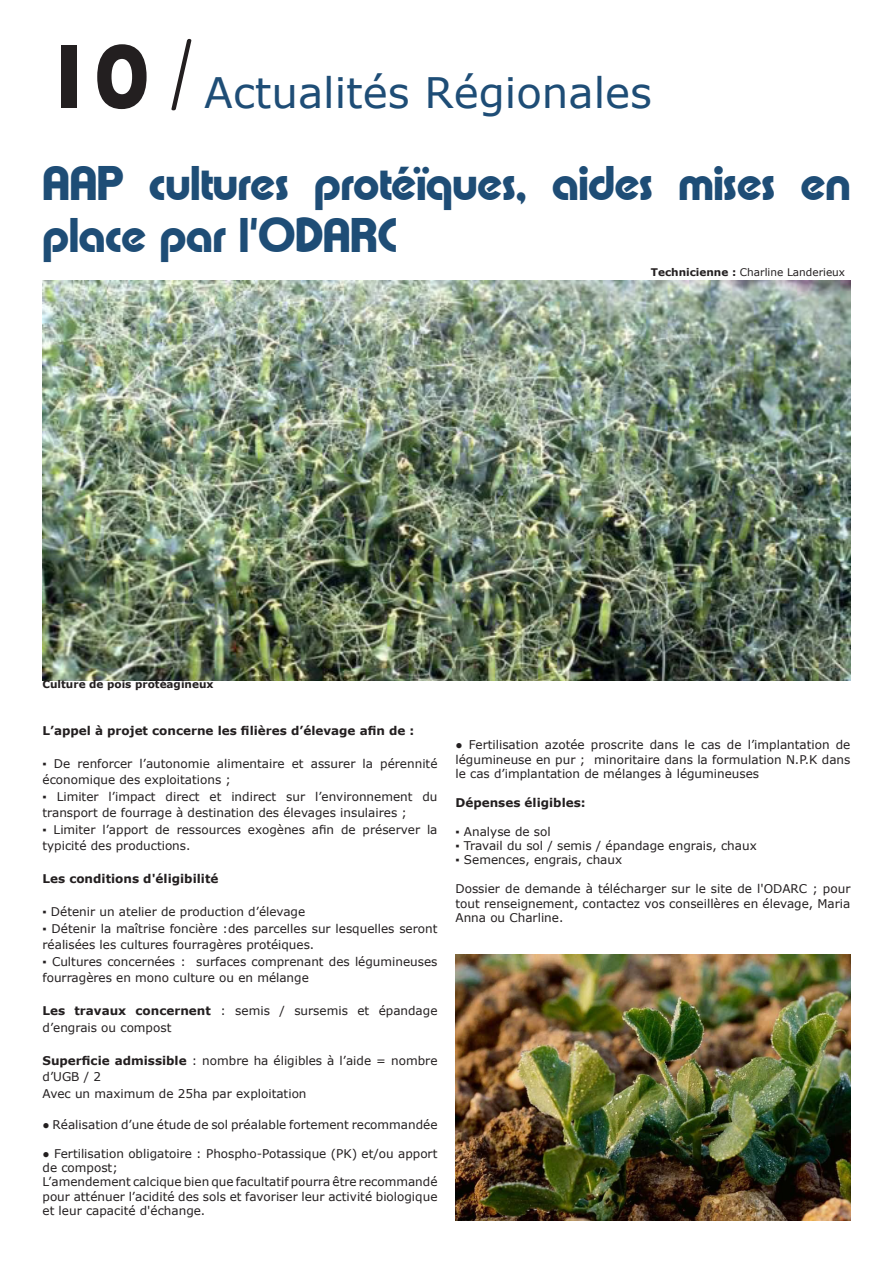
<style>
.page{position:relative;width:893px;height:1263px;background:#fff}
.page>*{position:absolute;margin:0;border:0;box-sizing:border-box;transform-origin:0 0}
.t1{font:800 49.5px/52.5px "Xpressive";color:#1e4d76}
.t2{font:42px "Verdana";color:#1e4d76}
.t3{font:12px/16.5px "Verdana";color:#231f20}
.t4{font:700 12px "Verdana";color:#231f20}
.t5{font:10.5px "Verdana";color:#231f20}
.t6{font:700 10.5px "Verdana";color:#231f20}
.s1{font-family:"Xpressive";font-weight:800;font-size:91.5px;color:#231f20}
.s2{font-family:"Street";font-weight:100;font-size:91.5px;color:#231f20}
.s3{font-weight:700}
</style>
<div class="page">
<img style="left:43px;top:280px;width:807px;height:400px">
<img style="left:455px;top:955px;width:395px;height:265px">
<p class="t2" style="left:43px;top:63px;width:611px"><span class="s1">10</span> <span class="s2">/</span> Actualités Régionales</p>
<p class="t1" style="left:43px;top:157px;width:809px">AAP cultures protéïques, aides mises en place par l'ODARC</p>
<p class="t5" style="left:651px;top:265px;width:196px"><span class="s3">Technicienne :</span> Charline Landerieux</p>
<p class="t6" style="left:43px;top:677px;width:173px">Culture de pois protéagineux</p>
<p class="t4" style="left:43px;top:722px;width:373px">L’appel à projet concerne les filières d’élevage afin de :</p>
<p class="t3" style="left:43px;top:755px;width:396px">▪ De renforcer l’autonomie alimentaire et assurer la pérennité économique des exploitations ;</p>
<p class="t3" style="left:43px;top:788px;width:396px">▪ Limiter l’impact direct et indirect sur l’environnement du transport de fourrage à destination des élevages insulaires ;</p>
<p class="t3" style="left:43px;top:821px;width:396px">▪ Limiter l’apport de ressources exogènes afin de préserver la typicité des productions.</p>
<p class="t4" style="left:43px;top:870px;width:177px">Les conditions d'éligibilité</p>
<p class="t3" style="left:43px;top:904px;width:264px">▪ Détenir un atelier de production d’élevage</p>
<p class="t3" style="left:43px;top:920px;width:396px">▪ Détenir la maîtrise foncière :des parcelles sur lesquelles seront réalisées les cultures fourragères protéiques.</p>
<p class="t3" style="left:43px;top:953px;width:396px">▪ Cultures concernées : surfaces comprenant des légumineuses fourragères en mono culture ou en mélange</p>
<p class="t3" style="left:43px;top:1003px;width:396px"><span class="s3">Les travaux concernent</span> : semis / sursemis et épandage d’engrais ou compost</p>
<p class="t3" style="left:43px;top:1052px;width:396px"><span class="s3">Superficie admissible</span> : nombre ha éligibles à l’aide = nombre d’UGB / 2</p>
<p class="t3" style="left:43px;top:1085px;width:266px">Avec un maximum de 25ha par exploitation</p>
<p class="t3" style="left:43px;top:1116px;width:396px">● Réalisation d’une étude de sol préalable fortement recommandée</p>
<p class="t3" style="left:43px;top:1146px;width:396px;line-height:14.4px">● Fertilisation obligatoire : Phospho-Potassique (PK) et/ou apport de compost;</p>
<p class="t3" style="left:43px;top:1175px;width:396px;line-height:14.4px;text-align:justify">L’amendement calcique bien que facultatif pourra être recommandé pour atténuer l’acidité des sols et favoriser leur activité biologique et leur capacité d'échange.</p>
<p class="t3" style="left:455px;top:737px;width:396px;line-height:14.4px;text-align:justify">● Fertilisation azotée proscrite dans le cas de l’implantation de légumineuse en pur ; minoritaire dans la formulation N.P.K dans le cas d’implantation de mélanges à légumineuses</p>
<p class="t4" style="left:455px;top:794px;width:132px">Dépenses éligibles:</p>
<p class="t3" style="left:455px;top:823px;width:97px">▪ Analyse de sol</p>
<p class="t3" style="left:455px;top:837px;width:303px">▪ Travail du sol / semis / épandage engrais, chaux</p>
<p class="t3" style="left:455px;top:852px;width:168px">▪ Semences, engrais, chaux</p>
<p class="t3" style="left:455px;top:881px;width:396px;line-height:14.4px;text-align:justify">Dossier de demande à télécharger sur le site de l'ODARC ; pour tout renseignement, contactez vos conseillères en élevage, Maria Anna ou Charline.</p>
</div>
